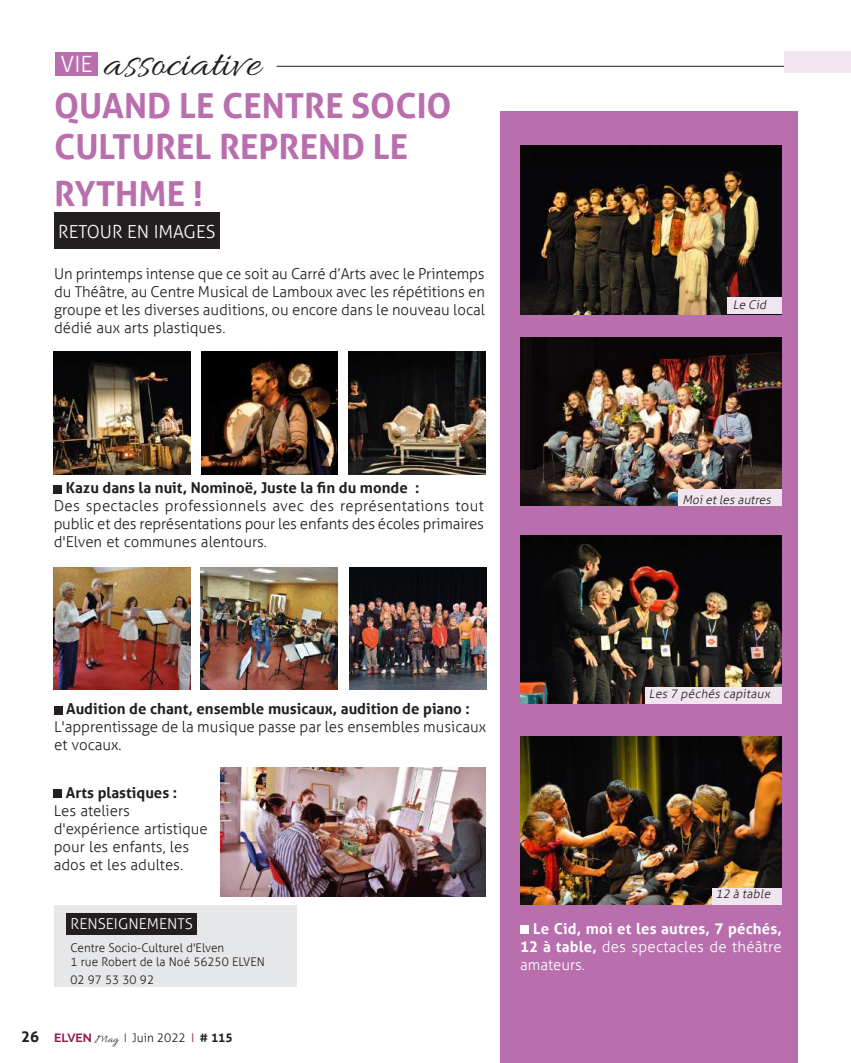
<style>
.page{position:relative;width:851px;height:1063px;background:#fff}
.page>*{position:absolute;margin:0;border:0;box-sizing:border-box;transform-origin:0 0}
.t1{font:45px "Allura";color:#231f20}
.t2{font:700 34.5px/41.4px "Aller";color:#b96ead}
.t3{font:300 18px "Aller";color:#fff}
.t4{font:300 15px/18px "Aller";color:#231f20;text-align:justify}
.t5{font:700 15px "Aller";color:#231f20}
.t6{font:700 15px/18px "Aller";letter-spacing:.01em;color:#fff;text-align:justify}
.t7{font:300 15px "Aller";color:#fff}
.t8{font:300 12px/14.4px "Aller";color:#231f20}
.t9{font:italic 300 12px "Aller";color:#231f20}
.s1{font-family:"Aller";font-weight:300;font-size:22.5px;color:#fff}
.s2{font-weight:700;font-size:15px}
.s3{font-family:"Raleway";font-weight:700;color:#94164b}
.s4{font-family:"Allura";font-weight:400}
.s5{color:#94164b}
.s6{font-weight:700}
.s7{font-weight:300}
</style>
<div class="page">
<div style="left:55px;top:52px;width:43px;height:24px;background:#b96ead"></div>
<hr style="left:276px;top:66px;width:574px;height:1px;background:#231f20">
<div style="left:500px;top:112px;width:297px;height:951px;background:#b96ead"></div>
<div style="left:54px;top:212px;width:166px;height:36px;background:#231f20"></div>
<div style="left:520px;top:925px;width:8px;height:9px;background:#fff"></div>
<div style="left:54px;top:905px;width:243px;height:81px;background:#e6e7e9"></div>
<div style="left:66px;top:914px;width:131px;height:21px;background:#231f20"></div>
<img style="left:520px;top:146px;width:261px;height:168px">
<div style="left:54px;top:706px;width:9px;height:8px;background:#231f20"></div>
<div style="left:54px;top:789px;width:8px;height:9px;background:#231f20"></div>
<img style="left:520px;top:338px;width:261px;height:168px">
<img style="left:520px;top:536px;width:261px;height:168px">
<img style="left:520px;top:736px;width:261px;height:168px">
<div style="left:784px;top:51px;width:66px;height:22px;background:#f1e5f0"></div>
<div style="left:727px;top:298px;width:54px;height:16px;background:#f1e5f0"></div>
<div style="left:678px;top:490px;width:103px;height:16px;background:#f1e5f0"></div>
<div style="left:645px;top:687px;width:136px;height:16px;background:#f1e5f0"></div>
<div style="left:711px;top:888px;width:70px;height:16px;background:#f1e5f0"></div>
<img style="left:54px;top:352px;width:136px;height:122px">
<img style="left:201px;top:352px;width:137px;height:122px">
<img style="left:348px;top:352px;width:137px;height:122px">
<div style="left:54px;top:485px;width:8px;height:8px;background:#231f20"></div>
<img style="left:220px;top:767px;width:266px;height:129px">
<img style="left:54px;top:567px;width:136px;height:123px">
<img style="left:200px;top:567px;width:137px;height:123px">
<img style="left:349px;top:567px;width:137px;height:123px">
<h1 class="t1" style="left:60px;top:38px;width:201px"><span class="s1">VIE</span> associative</h1>
<h2 class="t2" style="left:54px;top:85px;width:399px">QUAND LE CENTRE SOCIO<br>CULTUREL REPREND LE</h2>
<h2 class="t2" style="left:54px;top:173px;width:150px">RYTHME !</h2>
<p class="t3" style="left:58px;top:221px;width:159px">RETOUR EN IMAGES</p>
<p class="t4" style="left:54px;top:264px;width:432px">Un printemps intense que ce soit au Carré d’Arts avec le Printemps du Théâtre, au Centre Musical de Lamboux avec les répétitions en groupe et les diverses auditions, ou encore dans le nouveau local dédié aux arts plastiques.</p>
<p class="t9" style="left:732px;top:298px;width:37px">Le Cid</p>
<p class="t5" style="left:66px;top:479px;width:355px">Kazu dans la nuit, Nominoë, Juste la fin du monde :</p>
<p class="t4" style="left:54px;top:497px;width:431px">Des spectacles professionnels avec des représentations tout public et des représentations pour les enfants des écoles primaires d'Elven et communes alentours.</p>
<p class="t9" style="left:682px;top:492px;width:92px">Moietles autres</p>
<p class="t5" style="left:66px;top:700px;width:405px">Audition de chant, ensemble musicaux, audition de piano :</p>
<p class="t4" style="left:54px;top:718px;width:433px">L'apprentissage de la musique passe par les ensembles musicaux et vocaux.</p>
<p class="t5" style="left:66px;top:783px;width:113px">Arts plastiques :</p>
<p class="t4" style="left:54px;top:801px;width:156px;text-align:left">Les ateliers d'expérience artistique pour les enfants, les ados et les adultes.</p>
<p class="t7" style="left:70px;top:915px;width:124px">RENSEIGNEMENTS</p>
<p class="t8" style="left:70px;top:941px;width:196px">Centre Socio-Culturel d'Elven<br>1 rue Robert de la Noé 56250 ELVEN</p>
<p class="t8" style="left:70px;top:973px;width:85px">02 97 53 30 92</p>
<p class="t8" style="left:21px;top:1030px;width:213px"><span class="s2">26</span> <span class="s3">ELVEN</span> <span class="s4">Mag</span> <span class="s5">I</span> Juin 2022 <span class="s5">I</span> <span class="s6"># 115</span></p>
<p class="t9" style="left:648px;top:687px;width:125px">Les 7 péchés capitaux</p>
<p class="t9" style="left:715px;top:887px;width:59px">12 à table</p>
<p class="t6" style="left:520px;top:919px;width:263px;text-indent:13px">Le Cid, moi et les autres, 7 péchés, 12 à table, <span class="s7">des spectacles de théâtre amateurs.</span></p>
</div>
